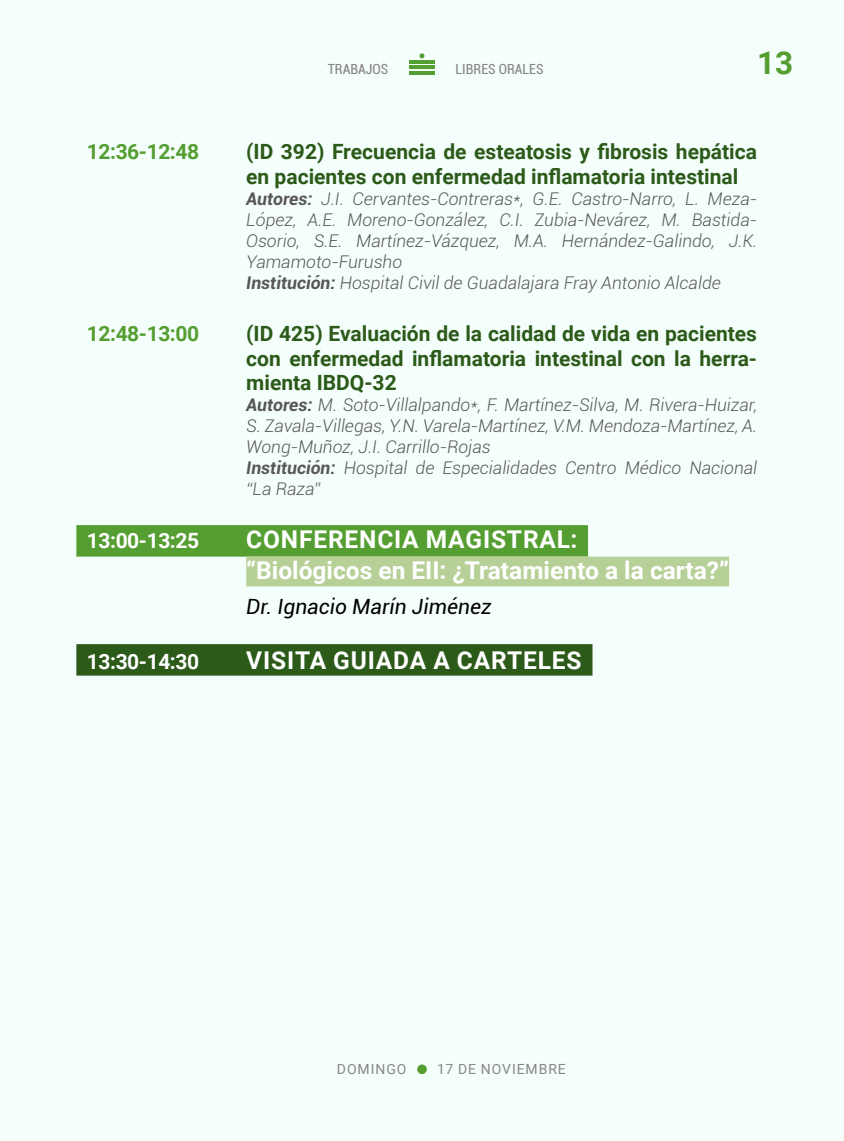
<style>
.page{position:relative;width:844px;height:1141px;background:#fff}
.page>*{position:absolute;margin:0;border:0;box-sizing:border-box;transform-origin:0 0}
.t1{font:700 31.5px "Roboto";color:#559e31}
.t2{font:700 24.5px/31.5px "Roboto";color:#fff}
.t3{font:700 24.5px "Roboto";letter-spacing:.035em;color:#fff}
.t4{font:700 21px/24.5px "Roboto";color:#2c5a19}
.t5{font:700 21px "Roboto";letter-spacing:-.02em;color:#559e31}
.t6{font:700 21px "Roboto";letter-spacing:-.02em;color:#fff}
.t7{font:italic 21px "Roboto";color:#000}
.t8{font:italic 300 17.5px/21px "Roboto";color:#575756}
.t9{font:condensed 14px "Roboto";color:#878787}
.t10{font:14px "Roboto";letter-spacing:.065em;color:#878787}
.s1{font-weight:700}
</style>
<div class="page">
<div style="left:0;top:0;width:843px;height:1141px;background:#f4fefb"></div>
<div style="left:417px;top:1064px;width:9px;height:10px;background:#559e31;border-radius:50%"></div>
<hr style="left:409px;top:60px;width:25px;height:4px;background:#559e31">
<hr style="left:409px;top:66px;width:25px;height:3px;background:#559e31">
<hr style="left:409px;top:71px;width:25px;height:3px;background:#559e31">
<svg style="left:419px;top:53px;width:5px;height:5px"></svg>
<div style="left:76px;top:525px;width:512px;height:32px;background:#559e31"></div>
<div style="left:246px;top:557px;width:483px;height:29px;background:#b7d098"></div>
<div style="left:76px;top:644px;width:516px;height:32px;background:#2c5a19"></div>
<p class="t9" style="left:328px;top:60px;width:62px">TRABAJOS</p>
<p class="t9" style="left:455px;top:60px;width:89px">LIBRES ORALES</p>
<h1 class="t1" style="left:756px;top:41px;width:38px">13</h1>
<p class="t5" style="left:87px;top:137px;width:114px">12:36-12:48</p>
<p class="t4" style="left:246px;top:139px;width:512px">(ID 392) Frecuencia de esteatosis y fibrosis hepática en pacientes con enfermedad inflamatoria intestinal</p>
<p class="t8" style="left:246px;top:188px;width:512px"><span class="s1">Autores:</span> J.I. Cervantes-Contreras*, G.E. Castro-Narro, L. Meza-López, A.E. Moreno-González, C.I. Zubia-Nevárez, M. Bastida-Osorio, S.E. Martínez-Vázquez, M.A. Hernández-Galindo, J.K.<br>Yamamoto-Furusho<br><span class="s1">Institución:</span> Hospital Civil de Guadalajara Fray Antonio Alcalde</p>
<p class="t5" style="left:87px;top:319px;width:114px">12:48-13:00</p>
<p class="t4" style="left:246px;top:321px;width:512px;text-align:justify">(ID 425) Evaluación de la calidad de vida en pacientes con enfermedad inflamatoria intestinal con la herra&shy;mienta IBDQ-32</p>
<p class="t8" style="left:246px;top:394px;width:512px"><span class="s1">Autores:</span> M. Soto-Villalpando*, F. Martínez-Silva, M. Rivera-Huizar, S. Zavala-Villegas, Y.N. Varela-Martínez, V.M. Mendoza-Martínez, A.<br>Wong-Muñoz, J.I. Carrillo-Rojas<br><span class="s1">Institución:</span> Hospital de Especialidades Centro Médico Nacional “La Raza”</p>
<p class="t6" style="left:87px;top:526px;width:114px">13:00-13:25</p>
<h2 class="t2" style="left:246px;top:522px;width:484px">CONFERENCIA MAGISTRAL:<br>“Biológicos en EII: ¿Tratamiento a la carta?”</h2>
<p class="t7" style="left:246px;top:592px;width:247px">Dr. Ignacio Marín Jiménez</p>
<p class="t6" style="left:87px;top:646px;width:114px">13:30-14:30</p>
<h2 class="t3" style="left:246px;top:643px;width:337px">VISITA GUIADA A CARTELES</h2>
<p class="t10" style="left:337px;top:1059px;width:71px">DOMINGO</p>
<p class="t10" style="left:437px;top:1059px;width:130px">17 DE NOVIEMBRE</p>
</div>
